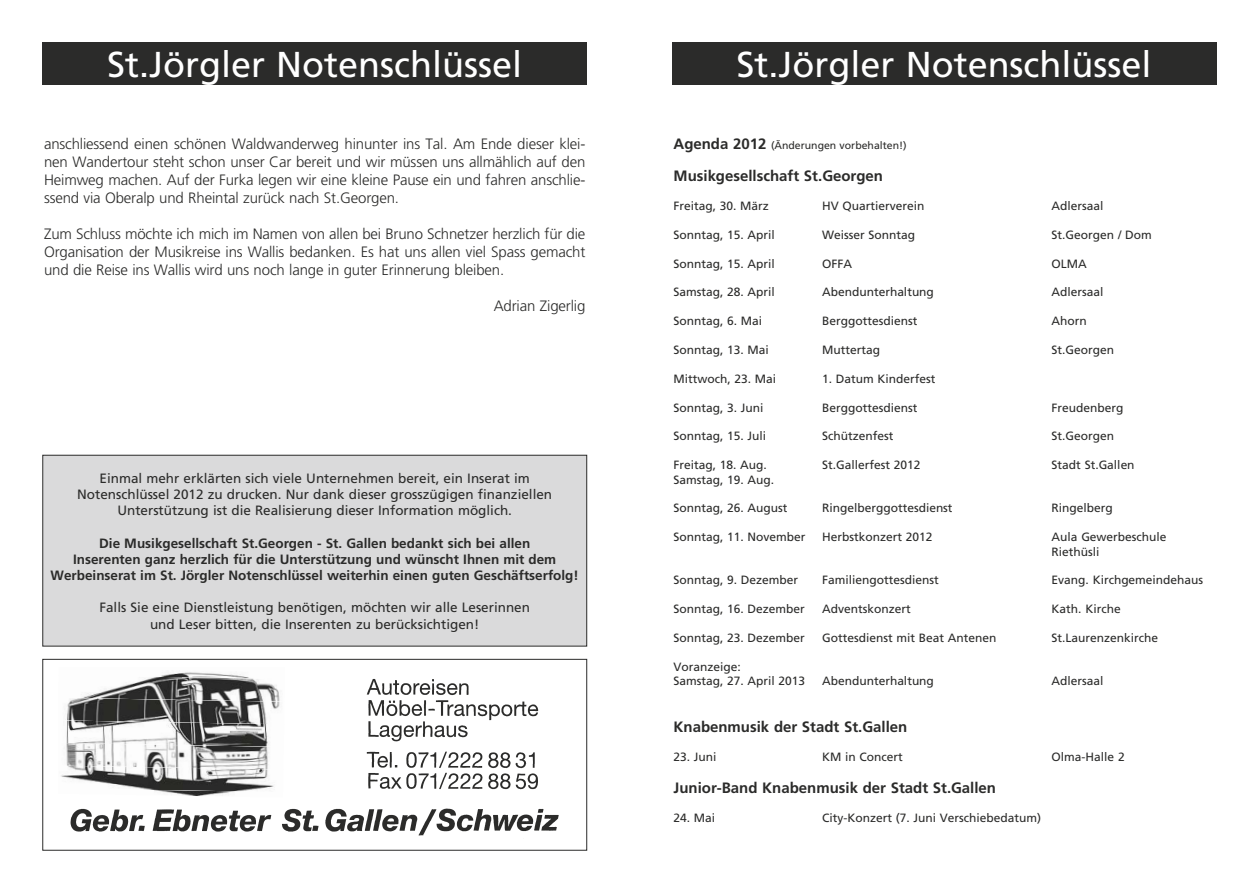
<style>
.page{position:relative;width:1259px;height:893px;background:#fff}
.page>*{position:absolute;margin:0;border:0;box-sizing:border-box;transform-origin:0 0}
.t1{font:36px "Frutiger LT";color:#fff}
.t2{font:300 15px/18px "Frutiger LT";letter-spacing:-.01em;color:#2b2b2a;text-align:justify}
.t3{font:700 15px "Frutiger LT";color:#2b2b2a}
.t4{font:13.5px/16.2px "Frutiger LT";color:#2b2b2a;text-align:center}
.t5{font:700 13.5px/16.2px "Frutiger LT";color:#2b2b2a;text-align:center}
.t6{font:12px/14.4px "Frutiger LT";color:#2b2b2a}
.t7{font:10.5px "Frutiger LT";color:#2b2b2a}
.s1{font-weight:700;font-size:15px}
</style>
<div class="page">
<div style="left:43px;top:43px;width:544px;height:42px;background:#2b2b2a"></div>
<img style="left:70px;top:678px;width:489px;height:158px">
<div style="left:43px;top:659px;width:544px;height:191px;border:1px solid #2b2b2a"></div>
<img style="left:165px;top:672px;width:76px;height:3px">
<img style="left:70px;top:675px;width:215px;height:23px">
<img style="left:67px;top:698px;width:218px;height:26px">
<img style="left:66px;top:720px;width:218px;height:23px">
<img style="left:66px;top:743px;width:218px;height:26px">
<img style="left:61px;top:766px;width:222px;height:22px">
<img style="left:70px;top:788px;width:213px;height:10px">
<div style="left:43px;top:455px;width:544px;height:191px;background:#dadadb"></div>
<div style="left:43px;top:455px;width:544px;height:191px;border:1px solid #2b2b2a"></div>
<div style="left:672px;top:43px;width:544px;height:42px;background:#2b2b2a"></div>
<h1 class="t1" style="left:107px;top:52px;width:416px">St.Jörgler Notenschlüssel</h1>
<p class="t2" style="left:44px;top:136px;width:543px">anschliessend einen schönen Waldwanderweg hinunter ins Tal. Am Ende dieser klei&shy;nen Wandertour steht schon unser Car bereit und wir müssen uns allmählich auf den Heimweg machen. Auf der Furka legen wir eine kleine Pause ein und fahren anschlie&shy;ssend via Oberalp und Rheintal zurück nach St.Georgen.</p>
<p class="t2" style="left:44px;top:226px;width:543px">Zum Schluss möchte ich mich im Namen von allen bei Bruno Schnetzer herzlich für die Organisation der Musikreise ins Wallis bedanken. Es hat uns allen viel Spass gemacht und die Reise ins Wallis wird uns noch lange in guter Erinnerung bleiben.</p>
<p class="t2" style="left:494px;top:298px;width:93px">Adrian Zigerlig</p>
<p class="t4" style="left:77px;top:471px;width:476px">Einmal mehr erklärten sich viele Unternehmen bereit, ein Inserat im<br>Notenschlüssel 2012 zu drucken. Nur dank dieser grosszügigen finanziellen<br>Unterstützung ist die Realisierung dieser Information möglich.</p>
<p class="t5" style="left:51px;top:536px;width:529px">Die Musikgesellschaft St.Georgen - St. Gallen bedankt sich bei allen<br>Inserenten ganz herzlich für die Unterstützung und wünscht Ihnen mit dem<br>Werbeinserat im St. Jörgler Notenschlüssel weiterhin einen guten Geschäftserfolg!</p>
<p class="t4" style="left:99px;top:601px;width:432px">Falls Sie eine Dienstleistung benötigen, möchten wir alle Leserinnen und Leser bitten, die Inserenten zu berücksichtigen!</p>
<h1 class="t1" style="left:736px;top:52px;width:416px">St.Jörgler Notenschlüssel</h1>
<p class="t7" style="left:673px;top:141px;width:235px"><span class="s1">Agenda 2012</span> (Änderungen vorbehalten!)</p>
<p class="t3" style="left:673px;top:171px;width:211px">Musikgesellschaft St.Georgen</p>
<p class="t6" style="left:673px;top:200px;width:97px">Freitag, 30. März</p>
<p class="t6" style="left:822px;top:200px;width:104px">HV Quartierverein</p>
<p class="t6" style="left:1051px;top:200px;width:53px">Adlersaal</p>
<p class="t6" style="left:673px;top:229px;width:103px">Sonntag, 15. April</p>
<p class="t6" style="left:822px;top:229px;width:94px">Weisser Sonntag</p>
<p class="t6" style="left:1051px;top:229px;width:101px">St.Georgen / Dom</p>
<p class="t6" style="left:673px;top:258px;width:103px">Sonntag, 15. April</p>
<p class="t6" style="left:822px;top:258px;width:31px">OFFA</p>
<p class="t6" style="left:1051px;top:258px;width:37px">OLMA</p>
<p class="t6" style="left:673px;top:286px;width:103px">Samstag, 28. April</p>
<p class="t6" style="left:822px;top:286px;width:113px">Abendunterhaltung</p>
<p class="t6" style="left:1051px;top:286px;width:53px">Adlersaal</p>
<p class="t6" style="left:673px;top:315px;width:90px">Sonntag, 6. Mai</p>
<p class="t6" style="left:822px;top:315px;width:97px">Berggottesdienst</p>
<p class="t6" style="left:1051px;top:315px;width:37px">Ahorn</p>
<p class="t6" style="left:673px;top:344px;width:97px">Sonntag, 13. Mai</p>
<p class="t6" style="left:822px;top:344px;width:59px">Muttertag</p>
<p class="t6" style="left:1051px;top:344px;width:64px">St.Georgen</p>
<p class="t6" style="left:673px;top:373px;width:104px">Mittwoch, 23. Mai</p>
<p class="t6" style="left:822px;top:373px;width:115px">1. Datum Kinderfest</p>
<p class="t6" style="left:673px;top:402px;width:91px">Sonntag, 3. Juni</p>
<p class="t6" style="left:822px;top:402px;width:97px">Berggottesdienst</p>
<p class="t6" style="left:1051px;top:402px;width:73px">Freudenberg</p>
<p class="t6" style="left:673px;top:430px;width:94px">Sonntag, 15. Juli</p>
<p class="t6" style="left:822px;top:430px;width:73px">Schützenfest</p>
<p class="t6" style="left:1051px;top:430px;width:64px">St.Georgen</p>
<p class="t6" style="left:673px;top:459px;width:95px">Freitag, 18. Aug.</p>
<p class="t6" style="left:822px;top:459px;width:100px">St.Gallerfest 2012</p>
<p class="t6" style="left:1051px;top:459px;width:84px">Stadt St.Gallen</p>
<p class="t6" style="left:673px;top:474px;width:102px">Samstag, 19. Aug.</p>
<p class="t6" style="left:673px;top:502px;width:115px">Sonntag, 26. August</p>
<p class="t6" style="left:822px;top:502px;width:132px">Ringelberggottesdienst</p>
<p class="t6" style="left:1051px;top:502px;width:63px">Ringelberg</p>
<p class="t6" style="left:673px;top:531px;width:133px">Sonntag, 11. November</p>
<p class="t6" style="left:822px;top:531px;width:112px">Herbstkonzert 2012</p>
<p class="t6" style="left:1051px;top:531px;width:116px">Aula Gewerbeschule<br>Riethüsli</p>
<p class="t6" style="left:673px;top:574px;width:126px">Sonntag, 9. Dezember</p>
<p class="t6" style="left:822px;top:574px;width:118px">Familiengottesdienst</p>
<p class="t6" style="left:1051px;top:574px;width:153px">Evang. Kirchgemeindehaus</p>
<p class="t6" style="left:673px;top:603px;width:133px">Sonntag, 16. Dezember</p>
<p class="t6" style="left:822px;top:603px;width:90px">Adventskonzert</p>
<p class="t6" style="left:1051px;top:603px;width:70px">Kath. Kirche</p>
<p class="t6" style="left:673px;top:632px;width:133px">Sonntag, 23. Dezember</p>
<p class="t6" style="left:822px;top:632px;width:176px">Gottesdienst mit Beat Antenen</p>
<p class="t6" style="left:1051px;top:632px;width:108px">St.Laurenzenkirche</p>
<p class="t6" style="left:673px;top:661px;width:133px">Voranzeige:<br>Samstag, 27. April 2013</p>
<p class="t6" style="left:822px;top:675px;width:113px">Abendunterhaltung</p>
<p class="t6" style="left:1051px;top:675px;width:53px">Adlersaal</p>
<p class="t3" style="left:673px;top:722px;width:235px">Knabenmusik der Stadt St.Gallen</p>
<p class="t6" style="left:673px;top:751px;width:44px">23. Juni</p>
<p class="t6" style="left:822px;top:751px;width:82px">KM in Concert</p>
<p class="t6" style="left:1051px;top:751px;width:75px">Olma-Halle 2</p>
<p class="t3" style="left:673px;top:783px;width:324px">Junior-Band Knabenmusik der Stadt St.Gallen</p>
<p class="t6" style="left:673px;top:812px;width:43px">24. Mai</p>
<p class="t6" style="left:822px;top:812px;width:220px">City-Konzert (7. Juni Verschiebedatum)</p>
</div>
